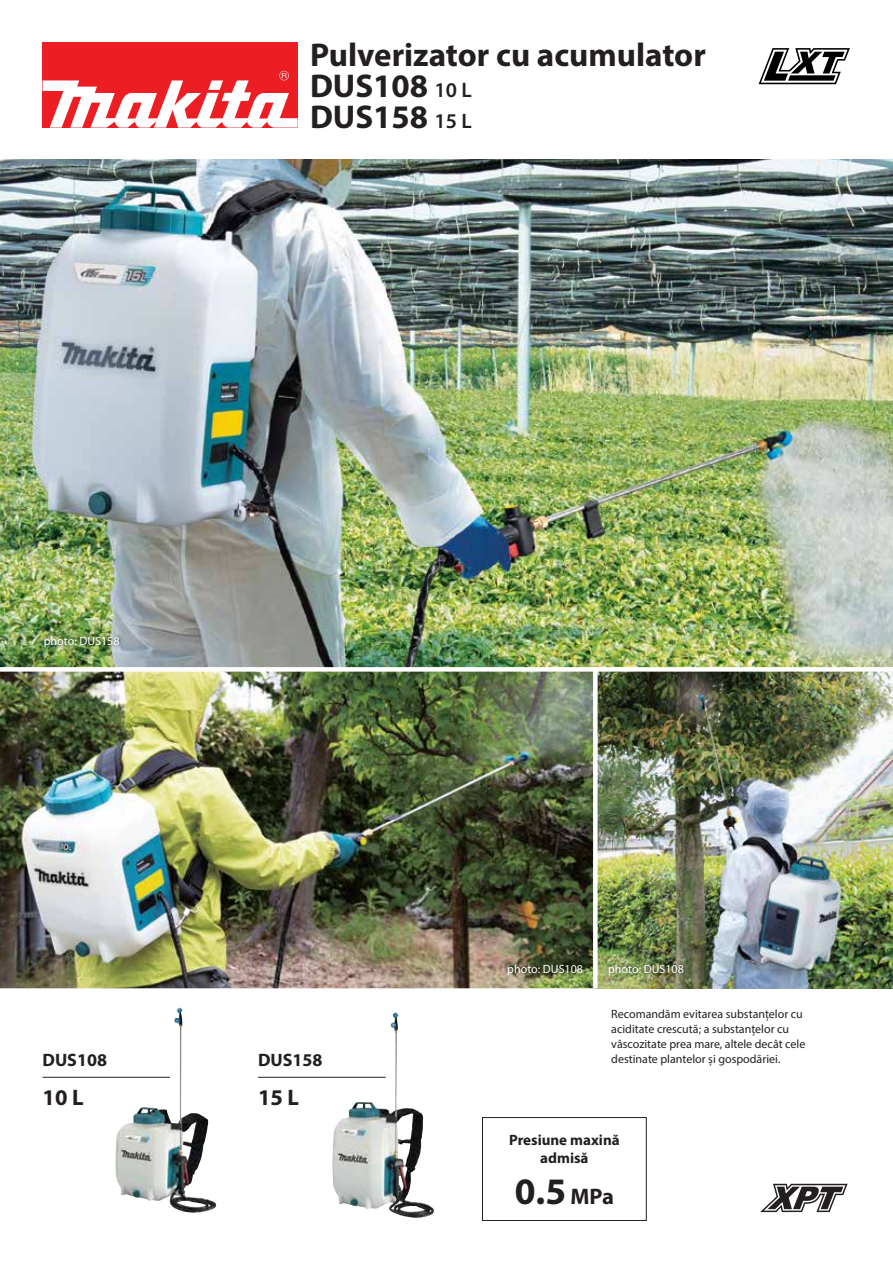
<style>
.page{position:relative;width:893px;height:1263px;background:#fff}
.page>*{position:absolute;margin:0;border:0;box-sizing:border-box;transform-origin:0 0}
.t1{font:700 37.5px "Myriad Pro";color:#231f20}
.t2{font:700 33px "Myriad Pro";color:#231f20}
.t3{font:700 22.5px "Myriad Pro";color:#231f20}
.t4{font:700 18px "Myriad Pro";color:#231f20}
.t5{font:700 15px/18px "Myriad Pro";color:#231f20;text-align:center}
.t6{font:12px/15px "Myriad Pro";color:#231f20}
.t7{font:12px "Myriad Pro";color:#fff}
.s1{font-weight:600;font-size:21px}
.s2{font-size:22.5px}
</style>
<div class="page">
<div style="left:482px;top:1117px;width:165px;height:104px;border:1px solid #231f20"></div>
<div style="left:43px;top:43px;width:255px;height:85px;background:#ed1d24"></div>
<svg style="left:43px;top:71px;width:255px;height:57px"></svg>
<svg style="left:759px;top:48px;width:91px;height:36px"></svg>
<svg style="left:760px;top:1183px;width:88px;height:30px"></svg>
<svg style="left:760px;top:1184px;width:88px;height:28px"></svg>
<img style="left:0;top:159px;width:893px;height:829px">
<img style="left:115px;top:1008px;width:89px;height:205px">
<img style="left:332px;top:1013px;width:63px;height:197px">
<div style="left:0;top:667px;width:893px;height:5px;background:#fff"></div>
<div style="left:593px;top:669px;width:5px;height:319px;background:#fff"></div>
<hr style="left:43px;top:1077px;width:127px;height:1px;background:#231f20">
<hr style="left:258px;top:1077px;width:128px;height:1px;background:#231f20">
<img style="left:601px;top:956px;width:90px;height:26px">
<img style="left:501px;top:956px;width:89px;height:26px">
<img style="left:37px;top:628px;width:89px;height:27px">
<h2 class="t2" style="left:310px;top:33px;width:397px">Pulverizator cu acumulator</h2>
<h2 class="t2" style="left:310px;top:64px;width:163px">DUS108 <span class="s1">10 L</span></h2>
<h2 class="t2" style="left:310px;top:95px;width:163px">DUS158 <span class="s1">15 L</span></h2>
<p class="t7" style="left:44px;top:634px;width:77px">photo: DUS158</p>
<p class="t7" style="left:507px;top:961px;width:77px">photo: DUS108</p>
<p class="t7" style="left:608px;top:961px;width:77px">photo: DUS108</p>
<p class="t6" style="left:611px;top:1006px;width:196px">Recomandăm evitarea substanțelor cu aciditate crescută; a substanțelor cu vâscozitate prea mare, altele decât cele</p>
<h3 class="t4" style="left:43px;top:1048px;width:66px">DUS108</h3>
<h3 class="t4" style="left:258px;top:1048px;width:66px">DUS158</h3>
<p class="t6" style="left:611px;top:1051px;width:171px">destinate plantelor și gospodăriei.</p>
<h3 class="t3" style="left:43px;top:1082px;width:43px">10 L</h3>
<h3 class="t3" style="left:258px;top:1082px;width:43px">15 L</h3>
<p class="t5" style="left:509px;top:1131px;width:112px">Presiune maxină admisă</p>
<h1 class="t1" style="left:515px;top:1167px;width:101px">0.5 <span class="s2">MPa</span></h1>
</div>
